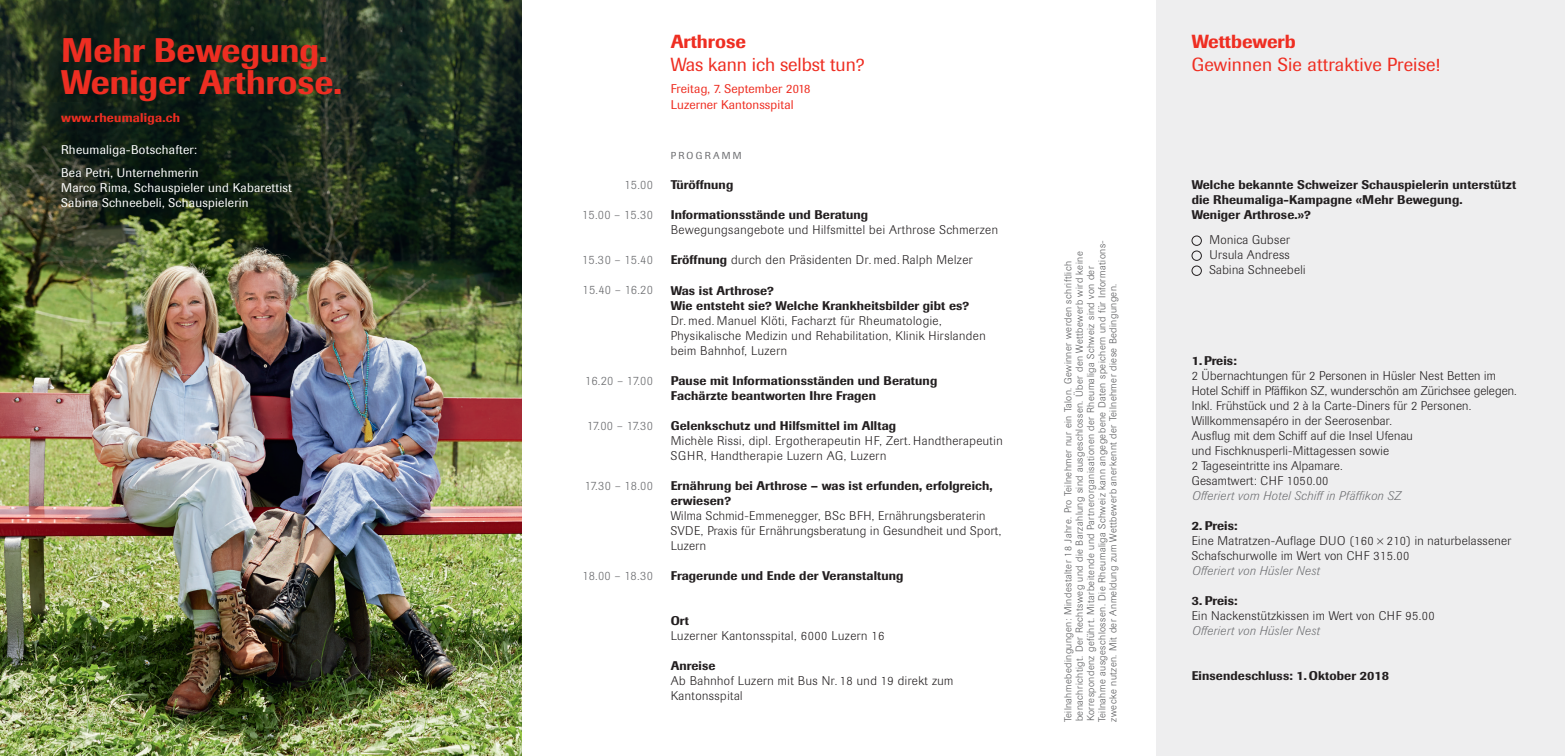
<style>
.page{position:relative;width:1565px;height:756px;background:#fff}
.page>*{position:absolute;margin:0;border:0;box-sizing:border-box;transform-origin:0 0}
.t1{font:500 33.75px/32.5px "Imago";color:#ee2e22}
.t2{font:18.75px "Imago";letter-spacing:.01em;color:#ee2e22}
.t3{font:500 18.75px "Imago";color:#ee2e22}
.t4{font:300 12.5px/15px "Imago";letter-spacing:.03em;color:#231f20}
.t5{font:500 12.5px/15px "Imago";letter-spacing:.01em;color:#231f20}
.t6{font:12.5px/22.5px "Imago";letter-spacing:.02em;color:#fff}
.t7{font:300 12.5px "Imago";letter-spacing:.02em;color:#6c6d70}
.t8{font:italic 300 12.5px "Imago";letter-spacing:.03em;color:#6c6d70}
.t9{font:12.5px/16.2px "Imago";letter-spacing:.01em;color:#ee2e22}
.t10{font:500 12.5px "Imago";letter-spacing:.02em;color:#ee2e22}
.t11{font:300 10px/11.2px "Imago";letter-spacing:.05em;color:#57585a}
.t12{font:10px "Imago";letter-spacing:.22em;color:#6c6d70}
.s1{font-weight:500}
</style>
<div class="page">
<div style="left:1156px;top:0;width:409px;height:755px;background:#eeeeef"></div>
<img style="left:0;top:0;width:522px;height:755px">
<div style="left:1192px;top:235px;width:10px;height:10px;border:1px solid #231f20;border-radius:50%"></div>
<div style="left:1192px;top:250px;width:10px;height:10px;border:1px solid #231f20;border-radius:50%"></div>
<div style="left:1192px;top:265px;width:10px;height:10px;border:1px solid #231f20;border-radius:50%"></div>
<h1 class="t1" style="left:61px;top:33px;width:282px">Mehr Bewegung.<br>Weniger Arthrose.</h1>
<p class="t10" style="left:61px;top:110px;width:120px">www.rheumaliga.ch</p>
<p class="t6" style="left:61px;top:138px;width:139px">Rheumaliga-Botschafter:<br>Bea Petri, Unternehmerin</p>
<p class="t6" style="left:61px;top:180px;width:232px;line-height:15px">Marco Rima, Schauspieler und Kabarettist<br>Sabina Schneebeli, Schauspielerin</p>
<p class="t7" style="left:624px;top:178px;width:30px">15.00</p>
<p class="t7" style="left:582px;top:208px;width:72px">15.00 – 15.30</p>
<p class="t7" style="left:582px;top:253px;width:72px">15.30 – 15.40</p>
<p class="t7" style="left:582px;top:283px;width:72px">15.40 – 16.20</p>
<p class="t7" style="left:585px;top:373px;width:69px">16.20 – 17.00</p>
<p class="t7" style="left:587px;top:418px;width:67px">17.00 – 17.30</p>
<p class="t7" style="left:585px;top:478px;width:70px">17.30 – 18.00</p>
<p class="t7" style="left:582px;top:568px;width:72px">18.00 – 18.30</p>
<h2 class="t3" style="left:671px;top:30px;width:77px">Arthrose</h2>
<h2 class="t2" style="left:671px;top:53px;width:195px">Was kann ich selbst tun?</h2>
<p class="t9" style="left:671px;top:81px;width:141px">Freitag, 7. September 2018<br>Luzerner Kantonsspital</p>
<p class="t12" style="left:671px;top:150px;width:72px">PROGRAMM</p>
<p class="t5" style="left:671px;top:177px;width:64px">Türöffnung</p>
<p class="t5" style="left:671px;top:207px;width:199px">Informationsstände und Beratung</p>
<p class="t4" style="left:671px;top:223px;width:329px">Bewegungsangebote und Hilfsmittel bei Arthrose Schmerzen</p>
<p class="t4" style="left:671px;top:253px;width:303px"><span class="s1">Eröffnung</span> durch den Präsidenten Dr. med. Ralph Melzer</p>
<p class="t5" style="left:671px;top:282px;width:300px">Was ist Arthrose?<br>Wie entsteht sie? Welche Krankheitsbilder gibt es?</p>
<p class="t4" style="left:671px;top:313px;width:316px">Dr. med. Manuel Klöti, Facharzt für Rheumatologie,<br>Physikalische Medizin und Rehabilitation, Klinik Hirslanden beim Bahnhof, Luzern</p>
<p class="t5" style="left:671px;top:372px;width:268px">Pause mit Informationsständen und Beratung<br>Fachärzte beantworten Ihre Fragen</p>
<p class="t5" style="left:671px;top:417px;width:227px">Gelenkschutz und Hilfsmittel im Alltag</p>
<p class="t4" style="left:671px;top:433px;width:333px">Michèle Rissi, dipl. Ergotherapeutin HF, Zert. Handtherapeutin<br>SGHR, Handtherapie Luzern AG, Luzern</p>
<p class="t5" style="left:671px;top:477px;width:323px">Ernährung bei Arthrose – was ist erfunden, erfolgreich, erwiesen?</p>
<p class="t4" style="left:671px;top:508px;width:332px">Wilma Schmid-Emmenegger, BSc BFH, Ernährungsberaterin<br>SVDE, Praxis für Ernährungsberatung in Gesundheit und Sport,<br>Luzern</p>
<p class="t5" style="left:671px;top:567px;width:234px">Fragerunde und Ende der Veranstaltung</p>
<p class="t5" style="left:671px;top:612px;width:20px">Ort</p>
<p class="t4" style="left:671px;top:628px;width:215px">Luzerner Kantonsspital, 6000 Luzern 16</p>
<p class="t5" style="left:671px;top:657px;width:46px">Anreise</p>
<p class="t4" style="left:671px;top:673px;width:284px">Ab Bahnhof Luzern mit Bus Nr. 18 und 19 direkt zum<br>Kantonsspital</p>
<p class="t11" style="left:1063px;top:721px;width:483px;rotate:-90deg">Teilnahmebedingungen: Mindestalter 18 Jahre. Pro Teilnehmer nur ein Talon. Gewinner werden schriftlich benachrichtigt. Der Rechtsweg und die Barzahlung sind ausgeschlossen. Über den Wettbewerb wird keine Korrespondenz geführt. Mitarbeitende und Partnerorganisationen der Rheumaliga Schweiz sind von der Teilnahme ausgeschlossen. Die Rheumaliga Schweiz kann angegebene Daten speichern und für Informations&shy;zwecke nutzen. Mit der Anmeldung zum Wettbewerb anerkennt der Teilnehmer diese Bedingungen.</p>
<h2 class="t3" style="left:1192px;top:30px;width:105px">Wettbewerb</h2>
<h2 class="t2" style="left:1192px;top:53px;width:250px">Gewinnen Sie attraktive Preise!</h2>
<p class="t5" style="left:1192px;top:177px;width:326px">Welche bekannte Schweizer Schauspielerin unterstützt die Rheumaliga-Kampagne «Mehr Bewegung.<br>Weniger Arthrose.»?</p>
<p class="t4" style="left:1209px;top:233px;width:98px">Monica Gubser<br>Ursula Andress<br>Sabina Schneebeli</p>
<p class="t5" style="left:1192px;top:352px;width:47px">1.Preis:</p>
<p class="t4" style="left:1192px;top:368px;width:327px">2 Übernachtungen für 2 Personen in Hüsler Nest Betten im Hotel Schiff in Pfäffikon SZ, wunderschön am Zürichsee gelegen.<br>Inkl. Frühstück und 2 à la Carte-Diners für 2 Personen.<br>Willkommensapéro in der Seerosenbar.<br>Ausflug mit dem Schiff auf die Insel Ufenau<br>und Fischknusperli-Mittagessen sowie<br>2 Tageseintritte ins Alpamare.<br>Gesamtwert: CHF 1050.00</p>
<p class="t8" style="left:1192px;top:488px;width:211px">Offeriert vom Hotel Schiff in Pfäffikon SZ</p>
<p class="t5" style="left:1192px;top:517px;width:47px">2. Preis:</p>
<p class="t4" style="left:1192px;top:533px;width:321px">Eine Matratzen-Auflage DUO (160× 210) in naturbelassener<br>Schafschurwolle im Wert von CHF 315.00</p>
<p class="t8" style="left:1192px;top:563px;width:129px">Offeriert von Hüsler Nest</p>
<p class="t5" style="left:1192px;top:592px;width:47px">3. Preis:</p>
<p class="t4" style="left:1192px;top:608px;width:244px">Ein Nackenstützkissen im Wert von CHF 95.00</p>
<p class="t8" style="left:1192px;top:623px;width:129px">Offeriert von Hüsler Nest</p>
<p class="t5" style="left:1192px;top:667px;width:199px">Einsendeschluss: 1.Oktober 2018</p>
</div>
